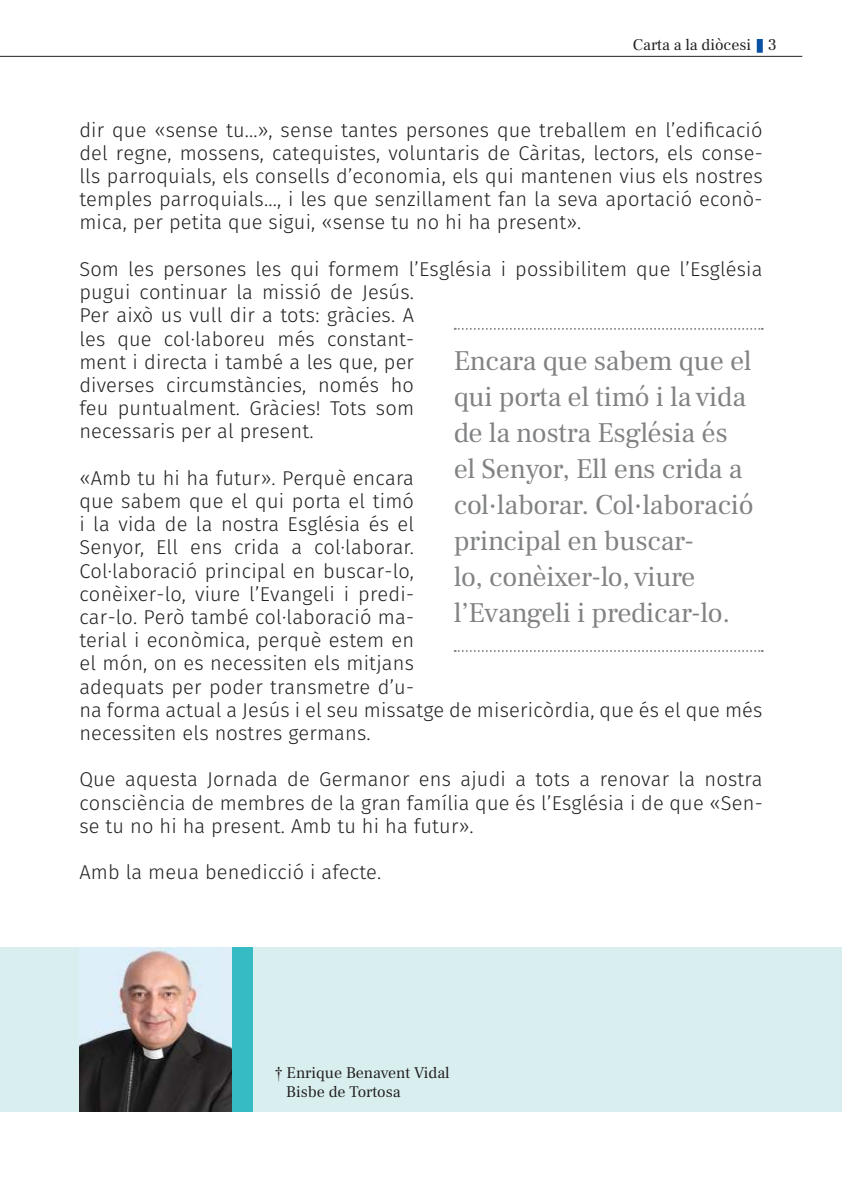
<style>
.page{position:relative;width:842px;height:1191px;background:#fff}
.page>*{position:absolute;margin:0;border:0;box-sizing:border-box;transform-origin:0 0}
.t1{font:28px/36px "Frank Ruhl Libre";letter-spacing:-.01em;color:#808284}
.t2{font:300 20px/23.2px "Fira Sans";letter-spacing:.01em;color:#221f1f;text-align:justify}
.t3{font:16px/19.2px "Frank Ruhl Libre";color:#221f1f}
.s1{font-family:"Times New Roman MT Std"}
</style>
<div class="page">
<hr style="left:0;top:56px;width:802px;height:1px;background:#221f1f">
<div style="left:757px;top:39px;width:6px;height:14px;background:#0750a3"></div>
<div style="left:0;top:947px;width:842px;height:164px;background:#d9eeef"></div>
<img style="left:79px;top:947px;width:153px;height:164px">
<div style="left:232px;top:947px;width:21px;height:164px;background:#34bbc4"></div>
<svg style="left:455px;top:328px;width:308px;height:2px"></svg>
<svg style="left:455px;top:650px;width:308px;height:2px"></svg>
<p class="t3" style="left:633px;top:37px;width:146px">Carta a la diòcesi 3</p>
<p class="t2" style="left:79px;top:118px;width:685px">dir que «sense tu...», sense tantes persones que treballem en l’edificació del regne, mossens, catequistes, voluntaris de Càritas, lectors, els conse&shy;lls parroquials, els consells d’economia, els qui mantenen vius els nostres temples parroquials..., i les que senzillament fan la seva aportació econò&shy;mica, per petita que sigui, «sense tu no hi ha present».</p>
<p class="t2" style="left:79px;top:257px;width:685px;text-align:left">Som les persones les qui formem l’Església i possibilitem que l’Església pugui continuar la missió de Jesús.<br>Per això us vull dir a tots: gràcies. A<br>les que col·laboreu més constant-<br>ment i directa i també a les que, per<br>diverses circumstàncies, només ho<br>feu puntualment. Gràcies! Tots som<br>necessaris per al present.</p>
<p class="t2" style="left:79px;top:466px;width:685px;text-align:left">«Amb tu hi ha futur». Perquè encara<br>que sabem que el qui porta el timó<br>i la vida de la nostra Església és el<br>Senyor, Ell ens crida a col·laborar.<br>Col·laboració principal en buscar-lo,<br>conèixer-lo, viure l’Evangeli i predi-<br>car-lo. Però també col·laboració ma-<br>terial i econòmica, perquè estem en<br>el món, on es necessiten els mitjans<br>adequats per poder transmetre d’u-<br>na forma actual a Jesús i el seu missatge de misericòrdia, que és el que més necessiten els nostres germans.</p>
<p class="t2" style="left:79px;top:768px;width:685px">Que aquesta Jornada de Germanor ens ajudi a tots a renovar la nostra consciència de membres de la gran família que és l’Església i de que «Sen&shy;se tu no hi ha present. Amb tu hi ha futur».</p>
<p class="t2" style="left:79px;top:860px;width:303px">Amb la meua benedicció i afecte.</p>
<h1 class="t1" style="left:454px;top:344px;width:302px">Encara que sabem que el qui porta el timó i la vida de la nostra Església és el Senyor, Ell ens crida a col·laborar. Col·laboració principal en buscar-<br>lo, conèixer-lo, viure l’Evangeli i predicar-lo.</h1>
<p class="t3" style="left:286px;top:1063px;width:165px;text-indent:-11px"><span class="s1">†</span> Enrique Benavent Vidal<br>Bisbe de Tortosa</p>
</div>
